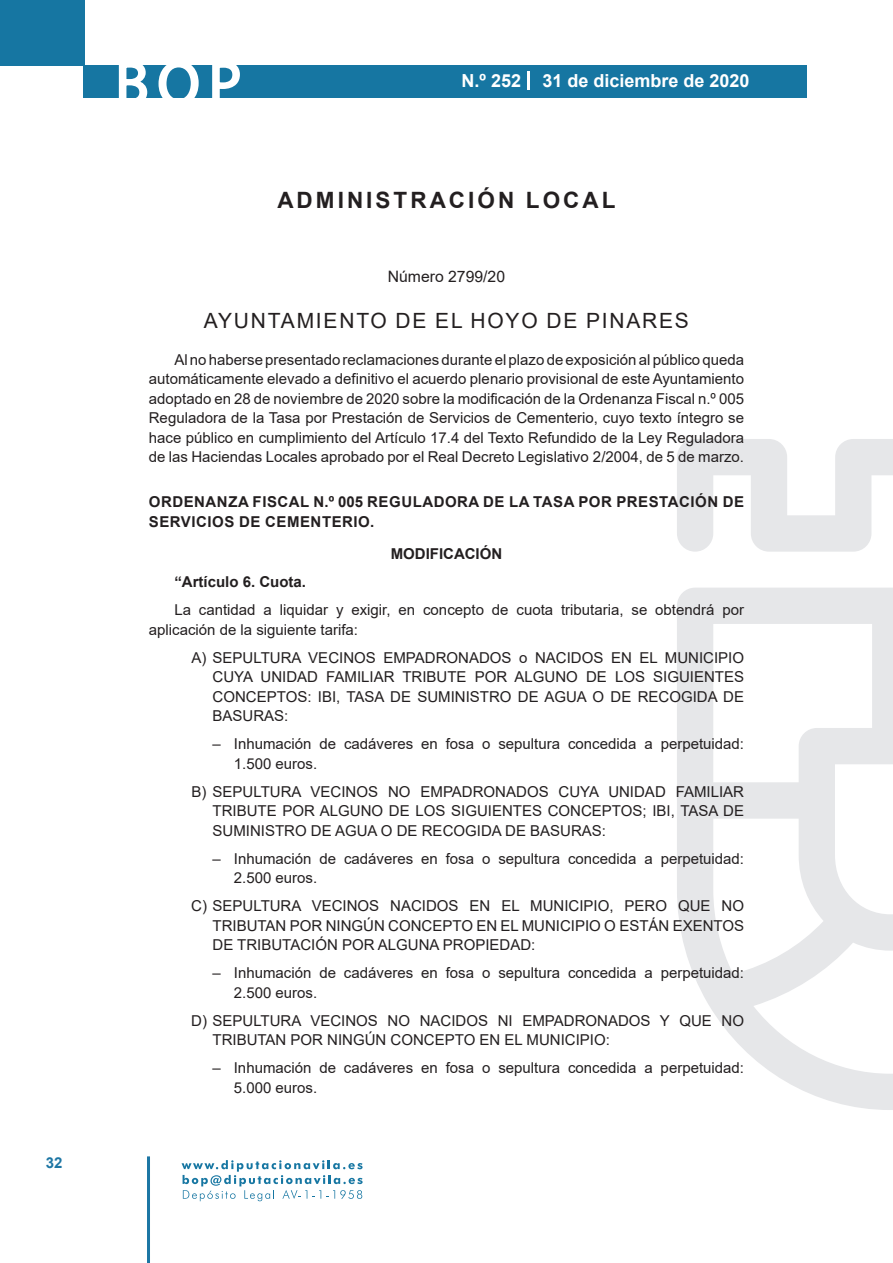
<style>
.page{position:relative;width:893px;height:1263px;background:#fff}
.page>*{position:absolute;margin:0;border:0;box-sizing:border-box;transform-origin:0 0}
.t1{font:500 61.5px "Avant Garde";color:#fff}
.t2{font:700 22.5px "Arial";letter-spacing:.135em;color:#231f20}
.t3{font:21px "Arial";letter-spacing:.085em;color:#231f20}
.t4{font:700 18px "Arial";color:#fff}
.t5{font:15.75px "Arial";color:#231f20}
.t6{font:15px/19.5px "Arial";color:#231f20}
.t7{font:700 15px/19.5px "Arial";letter-spacing:.035em;color:#231f20}
.t8{font:700 15px "Arial";color:#231f20}
.t9{font:700 15px "Arial";color:#1d76a4}
</style>
<div class="page">
<div style="left:0;top:0;width:85px;height:65px;background:#1676a2"></div>
<div style="left:84px;top:65px;width:723px;height:33px;background:#1676a2"></div>
<svg style="left:118px;top:65px;width:30px;height:33px"></svg>
<svg style="left:158px;top:65px;width:41px;height:33px"></svg>
<svg style="left:212px;top:65px;width:28px;height:33px"></svg>
<svg style="left:182px;top:1160px;width:181px;height:41px"></svg>
<hr style="left:147px;top:1156px;width:3px;height:107px;background:#1d76a4">
<svg style="left:528px;top:71px;width:2px;height:19px"></svg>
<svg style="left:677px;top:439px;width:216px;height:671px"></svg>
<p class="t9" style="left:46px;top:1152px;width:18px">32</p>
<h1 class="t1" style="left:115px;top:46px;width:128px">BOP</h1>
<p class="t4" style="left:462px;top:68px;width:289px">N.º 252 31 de diciembre de 2020</p>
<h2 class="t2" style="left:277px;top:184px;width:340px">ADMINISTRACIÓN LOCAL</h2>
<p class="t5" style="left:388px;top:266px;width:119px">Número 2799/20</p>
<h3 class="t3" style="left:204px;top:307px;width:487px">AYUNTAMIENTO DE EL HOYO DE PINARES</h3>
<p class="t6" style="left:149px;top:350px;width:597px;text-align:justify;text-indent:26px">Al no haberse presentado reclamaciones durante el plazo de exposición al público queda automáticamente elevado a definitivo el acuerdo plenario provisional de este Ayuntamiento adoptado en 28 de noviembre de 2020 sobre la modificación de la Ordenanza Fiscal n.º 005<br>Reguladora de la Tasa por Prestación de Servicios de Cementerio, cuyo texto íntegro se hace público en cumplimiento del Artículo 17.4 del Texto Refundido de la Ley Reguladora de las Haciendas Locales aprobado por el Real Decreto Legislativo 2/2004, de 5 de marzo.</p>
<p class="t7" style="left:149px;top:493px;width:597px">ORDENANZA FISCAL N.º 005 REGULADORA DE LA TASA POR PRESTACIÓN DE<br>SERVICIOS DE CEMENTERIO.</p>
<p class="t8" style="left:391px;top:543px;width:113px">MODIFICACIÓN</p>
<p class="t8" style="left:174px;top:571px;width:133px">“Artículo 6. Cuota.</p>
<p class="t6" style="left:149px;top:600px;width:597px;text-indent:26px">La cantidad a liquidar y exigir, en concepto de cuota tributaria, se obtendrá por aplicación de la siguiente tarifa:</p>
<p class="t6" style="left:213px;top:648px;width:533px;text-align:justify;text-indent:-21px">A) SEPULTURA VECINOS EMPADRONADOS o NACIDOS EN EL MUNICIPIO CUYA UNIDAD FAMILIAR TRIBUTE POR ALGUNO DE LOS SIGUIENTES CONCEPTOS: IBI, TASA DE SUMINISTRO DE AGUA O DE RECOGIDA DE BASURAS:</p>
<p class="t6" style="left:234px;top:734px;width:512px;text-indent:-21px">– Inhumación de cadáveres en fosa o sepultura concedida a perpetuidad:<br>1.500 euros.</p>
<p class="t6" style="left:213px;top:782px;width:533px;text-align:justify;text-indent:-21px">B) SEPULTURA VECINOS NO EMPADRONADOS CUYA UNIDAD FAMILIAR TRIBUTE POR ALGUNO DE LOS SIGUIENTES CONCEPTOS; IBI, TASA DE SUMINISTRO DE AGUA O DE RECOGIDA DE BASURAS:</p>
<p class="t6" style="left:234px;top:849px;width:512px;text-indent:-21px">– Inhumación de cadáveres en fosa o sepultura concedida a perpetuidad:<br>2.500 euros.</p>
<p class="t6" style="left:213px;top:896px;width:533px;text-align:justify;text-indent:-21px">C) SEPULTURA VECINOS NACIDOS EN EL MUNICIPIO, PERO QUE NO TRIBUTAN POR NINGÚN CONCEPTO EN EL MUNICIPIO O ESTÁN EXENTOS DE TRIBUTACIÓN POR ALGUNA PROPIEDAD:</p>
<p class="t6" style="left:234px;top:963px;width:512px;text-indent:-21px">– Inhumación de cadáveres en fosa o sepultura concedida a perpetuidad:<br>2.500 euros.</p>
<p class="t6" style="left:213px;top:1011px;width:533px;text-indent:-21px">D) SEPULTURA VECINOS NO NACIDOS NI EMPADRONADOS Y QUE NO<br>TRIBUTAN POR NINGÚN CONCEPTO EN EL MUNICIPIO:</p>
<p class="t6" style="left:234px;top:1058px;width:512px;text-indent:-21px">– Inhumación de cadáveres en fosa o sepultura concedida a perpetuidad:<br>5.000 euros.</p>
</div>
